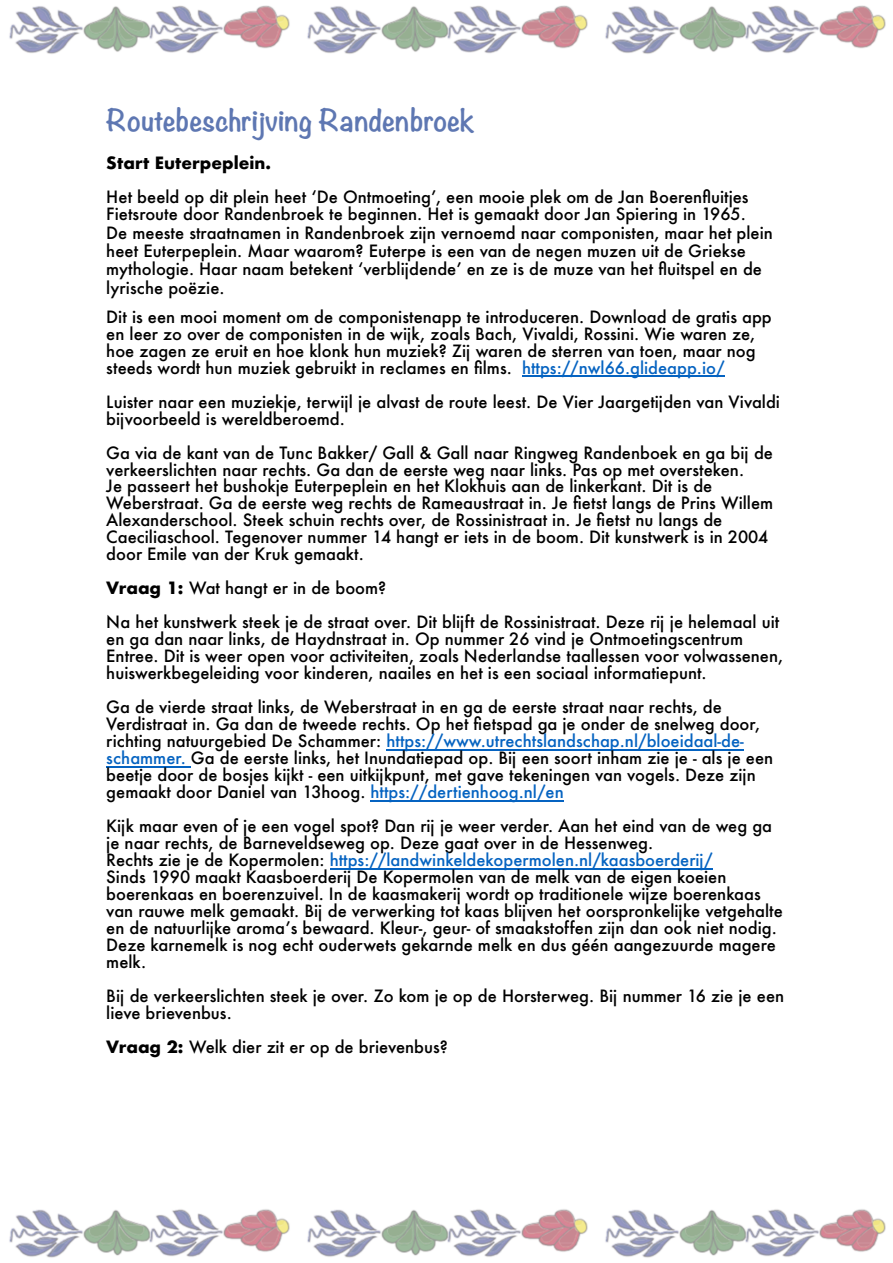
<style>
.page{position:relative;width:893px;height:1263px;background:#fff}
.page>*{position:absolute;margin:0;border:0;box-sizing:border-box;transform-origin:0 0}
.t1{font:700 27px "Noteworthy";color:#5e77b2}
.t2{font:500 16.5px/17px "Futura";color:#000}
.t3{font:700 16.5px "Futura";color:#000}
.s1{color:#0563c1}
.s2{font-weight:700}
</style>
<div class="page">
<img style="left:9px;top:5px;width:877px;height:1253px">
<hr style="left:522px;top:375px;width:203px;height:1px;background:#0563c1">
<hr style="left:386px;top:749px;width:358px;height:1px;background:#0563c1">
<hr style="left:106px;top:766px;width:85px;height:1px;background:#0563c1">
<hr style="left:371px;top:800px;width:193px;height:1px;background:#0563c1">
<hr style="left:330px;top:868px;width:383px;height:1px;background:#0563c1">
<h1 class="t1" style="left:106px;top:102px;width:370px">Routebeschrĳving Randenbroek</h1>
<p class="t3" style="left:106px;top:156px;width:166px">Start Euterpeplein.</p>
<p class="t2" style="left:106px;top:190px;width:668px;line-height:18px">Het beeld op dit plein heet ʻDe Ontmoetingʼ, een mooie plek om de Jan Boerenfluitjes Fietsroute door Randenbroek te beginnen. Het is gemaakt door Jan Spiering in 1965.<br>De meeste straatnamen in Randenbroek zĳn vernoemd naar componisten, maar het plein heet Euterpeplein. Maar waarom? Euterpe is een van de negen muzen uit de Griekse mythologie. Haar naam betekent ʻverblĳdendeʼ en ze is de muze van het fluitspel en de lyrische poëzie.</p>
<p class="t2" style="left:106px;top:309px;width:667px">Dit is een mooi moment om de componistenapp te introduceren. Download de gratis app en leer zo over de componisten in de wĳk, zoals Bach, Vivaldi, Rossini. Wie waren ze, hoe zagen ze eruit en hoe klonk hun muziek? Zĳ waren de sterren van toen, maar nog steeds wordt hun muziek gebruikt in reclames en films. <span class="s1">https://nwl66.glideapp.io/</span></p>
<p class="t2" style="left:106px;top:394px;width:675px">Luister naar een muziekje, terwĳl je alvast de route leest. De Vier Jaargetĳden van Vivaldi bĳvoorbeeld is wereldberoemd.</p>
<p class="t2" style="left:106px;top:445px;width:668px">Ga via de kant van de Tunc Bakker/ Gall &amp; Gall naar Ringweg Randenboek en ga bĳ de verkeerslichten naar rechts. Ga dan de eerste weg naar links. Pas op met oversteken.<br>Je passeert het bushokje Euterpeplein en het Klokhuis aan de linkerkant. Dit is de Weberstraat. Ga de eerste weg rechts de Rameaustraat in. Je fietst langs de Prins Willem Alexanderschool. Steek schuin rechts over, de Rossinistraat in. Je fietst nu langs de Caeciliaschool. Tegenover nummer 14 hangt er iets in de boom. Dit kunstwerk is in 2004 door Emile van der Kruk gemaakt.</p>
<p class="t2" style="left:106px;top:573px;width:674px;line-height:34px"><span class="s2">Vraag 1:</span> Wat hangt er in de boom?<br>Na het kunstwerk steek je de straat over. Dit blĳft de Rossinistraat. Deze rĳ je helemaal uit</p>
<p class="t2" style="left:106px;top:632px;width:678px">en ga dan naar links, de Haydnstraat in. Op nummer 26 vind je Ontmoetingscentrum<br>Entree. Dit is weer open voor activiteiten, zoals Nederlandse taallessen voor volwassenen, huiswerkbegeleiding voor kinderen, naailes en het is een sociaal informatiepunt.</p>
<p class="t2" style="left:106px;top:700px;width:668px">Ga de vierde straat links, de Weberstraat in en ga de eerste straat naar rechts, de Verdistraat in. Ga dan de tweede rechts. Op het fietspad ga je onder de snelweg door, richting natuurgebied De Schammer: <span class="s1">https://www.utrechtslandschap.nl/bloeidaal-de&shy;schammer.</span> Ga de eerste links, het Inundatiepad op. Bĳ een soort inham zie je - als je een beetje door de bosjes kĳkt - een uitkĳkpunt, met gave tekeningen van vogels. Deze zĳn gemaakt door Daniel van 13hoog. <span class="s1">https://dertienhoog.nl/en</span></p>
<p class="t2" style="left:106px;top:819px;width:678px">Kĳk maar even of je een vogel spot? Dan rĳ je weer verder. Aan het eind van de weg ga je naar rechts, de Barneveldseweg op. Deze gaat over in de Hessenweg.<br>Rechts zie je de Kopermolen: <span class="s1">https://landwinkeldekopermolen.nl/kaasboerderĳ/<br></span>Sinds 1990 maakt Kaasboerderĳ De Kopermolen van de melk van de eigen koeien boerenkaas en boerenzuivel. In de kaasmakerĳ wordt op traditionele wĳze boerenkaas van rauwe melk gemaakt. Bĳ de verwerking tot kaas blĳven het oorspronkelĳke vetgehalte en de natuurlĳke aromaʼs bewaard. Kleur-, geur- of smaakstoffen zĳn dan ook niet nodig.<br>Deze karnemelk is nog echt ouderwets gekarnde melk en dus géén aangezuurde magere melk.</p>
<p class="t2" style="left:106px;top:989px;width:679px">Bĳ de verkeerslichten steek je over. Zo kom je op de Horsterweg. Bĳ nummer 16 zie je een lieve brievenbus.</p>
<p class="t2" style="left:106px;top:1040px;width:343px"><span class="s2">Vraag 2:</span> Welk dier zit er op de brievenbus?</p>
</div>
